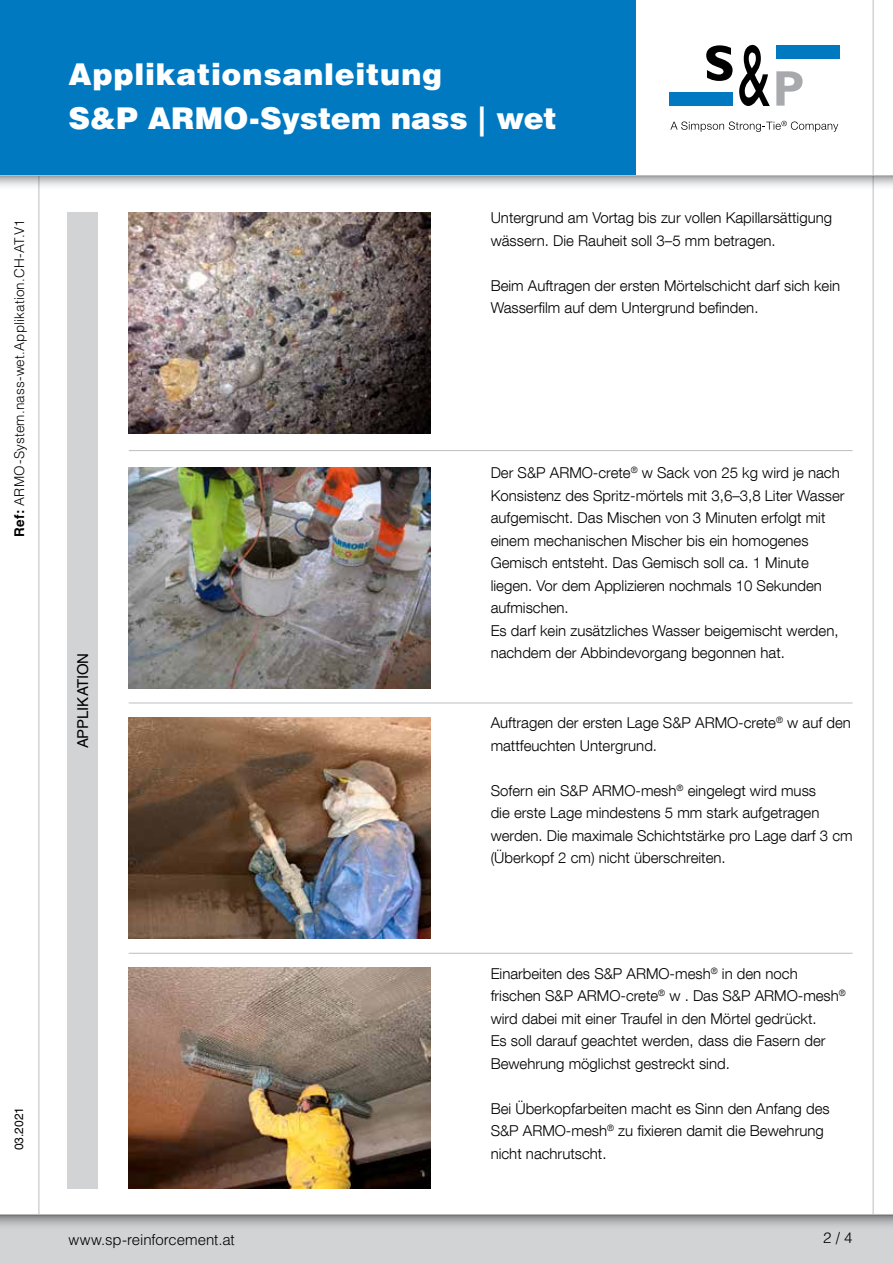
<style>
.page{position:relative;width:893px;height:1263px;background:#fff}
.page>*{position:absolute;margin:0;border:0;box-sizing:border-box;transform-origin:0 0}
.t1{font:900 30px/43.5px "Helvetica LT Std";letter-spacing:.02em;color:#fff}
.t2{font:300 15px/22.5px "Helvetica Neue LT Com";color:#000}
.t3{font:300 15px "Helvetica LT Std";letter-spacing:-.005em;color:#000}
.t4{font:15px "Helvetica LT Std";letter-spacing:-.01em;color:#000}
.t5{font:300 13.5px "Helvetica LT Std";letter-spacing:.01em;color:#000}
.t6{font:12px "Helvetica LT Std";color:#000}
.s1{font-weight:700}
</style>
<div class="page">
<hr style="left:39px;top:0;width:1px;height:1263px;background:#bcbec0">
<hr style="left:873px;top:0;width:1px;height:1239px;background:#bcbec0">
<div style="left:0;top:0;width:636px;height:175px;background:#0079c1"></div>
<svg style="left:0;top:176px;width:893px;height:14px"></svg>
<hr style="left:0;top:175px;width:893px;height:1px;background:#bcbec0">
<div style="left:0;top:1214px;width:893px;height:49px;background:#d1d3d4"></div>
<svg style="left:0;top:1215px;width:893px;height:11px"></svg>
<hr style="left:0;top:1214px;width:893px;height:1px;background:#bcbec0">
<div style="left:669px;top:92px;width:64px;height:14px;background:#0079c1"></div>
<div style="left:776px;top:45px;width:63px;height:14px;background:#0079c1"></div>
<svg style="left:706px;top:45px;width:27px;height:36px"></svg>
<svg style="left:739px;top:45px;width:31px;height:61px"></svg>
<svg style="left:776px;top:71px;width:27px;height:35px"></svg>
<svg style="left:670px;top:121px;width:168px;height:11px"></svg>
<div style="left:68px;top:213px;width:30px;height:976px;background:#d1d3d4"></div>
<img style="left:129px;top:717px;width:302px;height:222px">
<img style="left:129px;top:967px;width:302px;height:222px">
<img style="left:129px;top:467px;width:302px;height:222px">
<img style="left:129px;top:213px;width:302px;height:221px">
<hr style="left:129px;top:703px;width:723px;height:1px;background:#bcbec0">
<hr style="left:129px;top:953px;width:723px;height:1px;background:#bcbec0">
<hr style="left:129px;top:450px;width:724px;height:1px;background:#bcbec0">
<p class="t5" style="left:11px;top:537px;width:319px;rotate:-90deg"><span class="s1">Ref:</span> ARMO-System.nass-wet.Applikation.CH-AT.V1</p>
<p class="t6" style="left:12px;top:1150px;width:45px;rotate:-90deg">03.2021</p>
<h1 class="t1" style="left:68px;top:52px;width:490px">Applikationsanleitung<br>S&amp;P ARMO-System nass | wet</h1>
<p class="t4" style="left:74px;top:748px;width:97px;rotate:-90deg">APPLIKATION</p>
<p class="t3" style="left:68px;top:1230px;width:168px">www.sp-reinforcement.at</p>
<p class="t2" style="left:491px;top:206px;width:343px">Untergrund am Vortag bis zur vollen Kapillarsättigung wässern. Die Rauheit soll 3–5 mm betragen.</p>
<p class="t2" style="left:491px;top:274px;width:351px">Beim Auftragen der ersten Mörtelschicht darf sich kein<br>Wasserfilm auf dem Untergrund befinden.</p>
<p class="t2" style="left:491px;top:461px;width:355px">Der S&amp;P ARMO-crete<sup>®</sup> w Sack von 25 kg wird je nach Konsistenz des Spritz-mörtels mit 3,6–3,8 Liter Wasser aufgemischt. Das Mischen von 3 Minuten erfolgt mit einem mechanischen Mischer bis ein homogenes Gemisch entsteht. Das Gemisch soll ca. 1 Minute liegen. Vor dem Applizieren nochmals 10 Sekunden aufmischen.<br>Es darf kein zusätzliches Wasser beigemischt werden, nachdem der Abbindevorgang begonnen hat.</p>
<p class="t2" style="left:491px;top:711px;width:362px">Auftragen der ersten Lage S&amp;P ARMO-crete<sup>®</sup> w auf den mattfeuchten Untergrund.</p>
<p class="t2" style="left:491px;top:779px;width:363px">Sofern ein S&amp;P ARMO-mesh<sup>®</sup> eingelegt wird muss<br>die erste Lage mindestens 5 mm stark aufgetragen werden. Die maximale Schichtstärke pro Lage darf 3 cm (Überkopf 2 cm) nicht überschreiten.</p>
<p class="t2" style="left:491px;top:962px;width:357px">Einarbeiten des S&amp;P ARMO-mesh<sup>®</sup> in den noch frischen S&amp;P ARMO-crete<sup>®</sup> w . Das S&amp;P ARMO-mesh<sup>® </sup>wird dabei mit einer Traufel in den Mörtel gedrückt.<br>Es soll darauf geachtet werden, dass die Fasern der Bewehrung möglichst gestreckt sind.</p>
<p class="t2" style="left:491px;top:1097px;width:340px">Bei Überkopfarbeiten macht es Sinn den Anfang des<br>S&amp;P ARMO-mesh<sup>®</sup> zu fixieren damit die Bewehrung nicht nachrutscht.</p>
<p class="t3" style="left:823px;top:1228px;width:31px">2 / 4</p>
</div>
